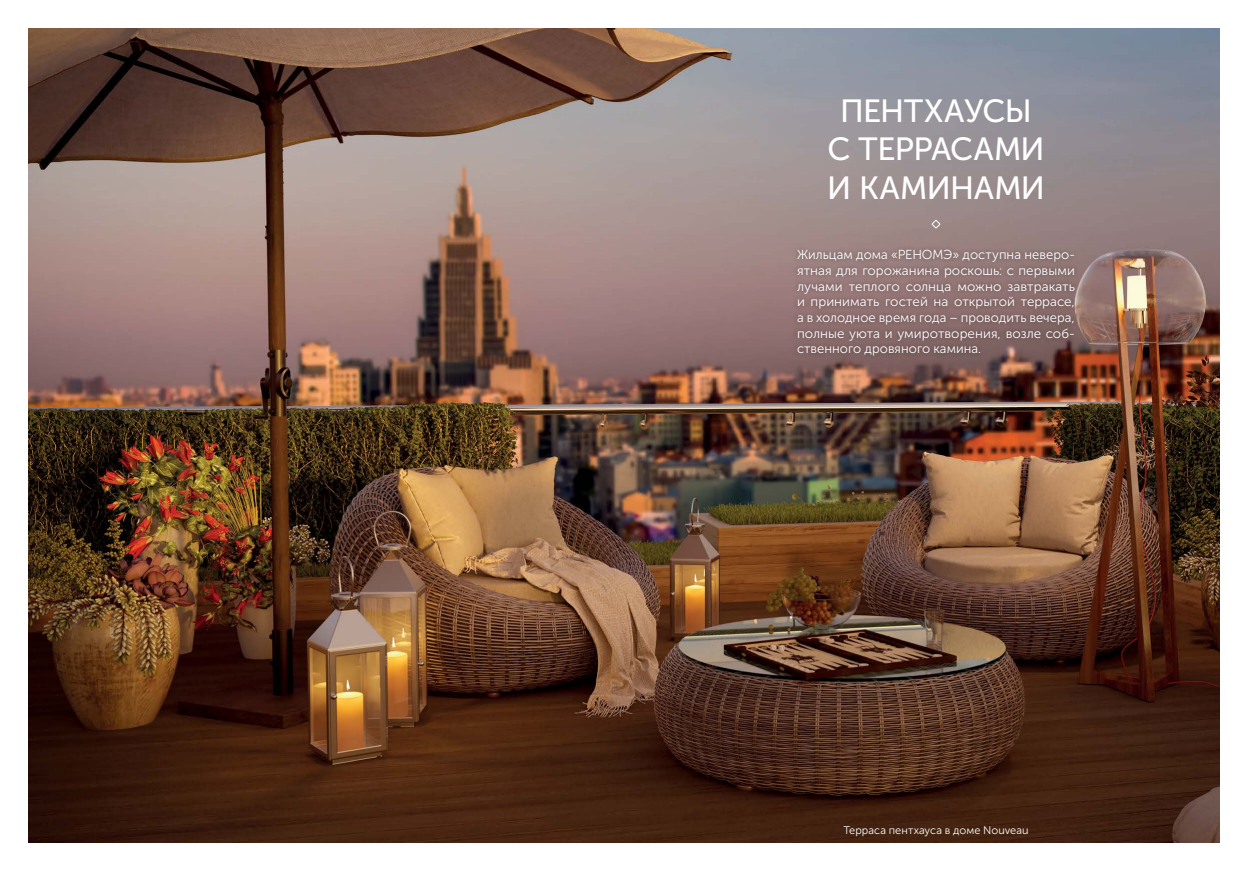
<style>
.page{position:relative;width:1248px;height:871px;background:#fff}
.page>*{position:absolute;margin:0;border:0;box-sizing:border-box;transform-origin:0 0}
.t1{font:32px/38.4px "Museo Sans Cyrl 500";letter-spacing:-.02em;color:#fff;text-align:center}
.t2{font:13px/15.6px "Museo Sans Cyrl 300";letter-spacing:.005em;color:#fff;text-align:justify}
.t3{font:11px "Museo Sans Cyrl 300";letter-spacing:.005em;color:#fff}
</style>
<div class="page">
<img style="left:28px;top:28px;width:1191px;height:814px">
<div style="left:792px;top:244px;width:287px;height:116px;background:#000;opacity:.4"></div>
<div style="left:931px;top:220px;width:9px;height:8px;border:1px solid #fff;border-radius:3px"></div>
<h1 class="t1" style="left:827px;top:92px;width:219px">ПЕНТХАУСЫ<br>С ТЕРРАСАМИ<br>И КАМИНАМИ</h1>
<p class="t2" style="left:797px;top:247px;width:279px">Жильцам дома «РЕНОМЭ» доступна неверо&shy;ятная для горожанина роскошь: с первыми лучами теплого солнца можно завтракать и принимать гостей на открытой террасе, а в холодное время года – проводить вечера, полные уюта и умиротворения, возле соб&shy;ственного дровяного камина.</p>
<p class="t3" style="left:843px;top:824px;width:186px">Терраса пентхауса в доме Nouveau</p>
</div>
